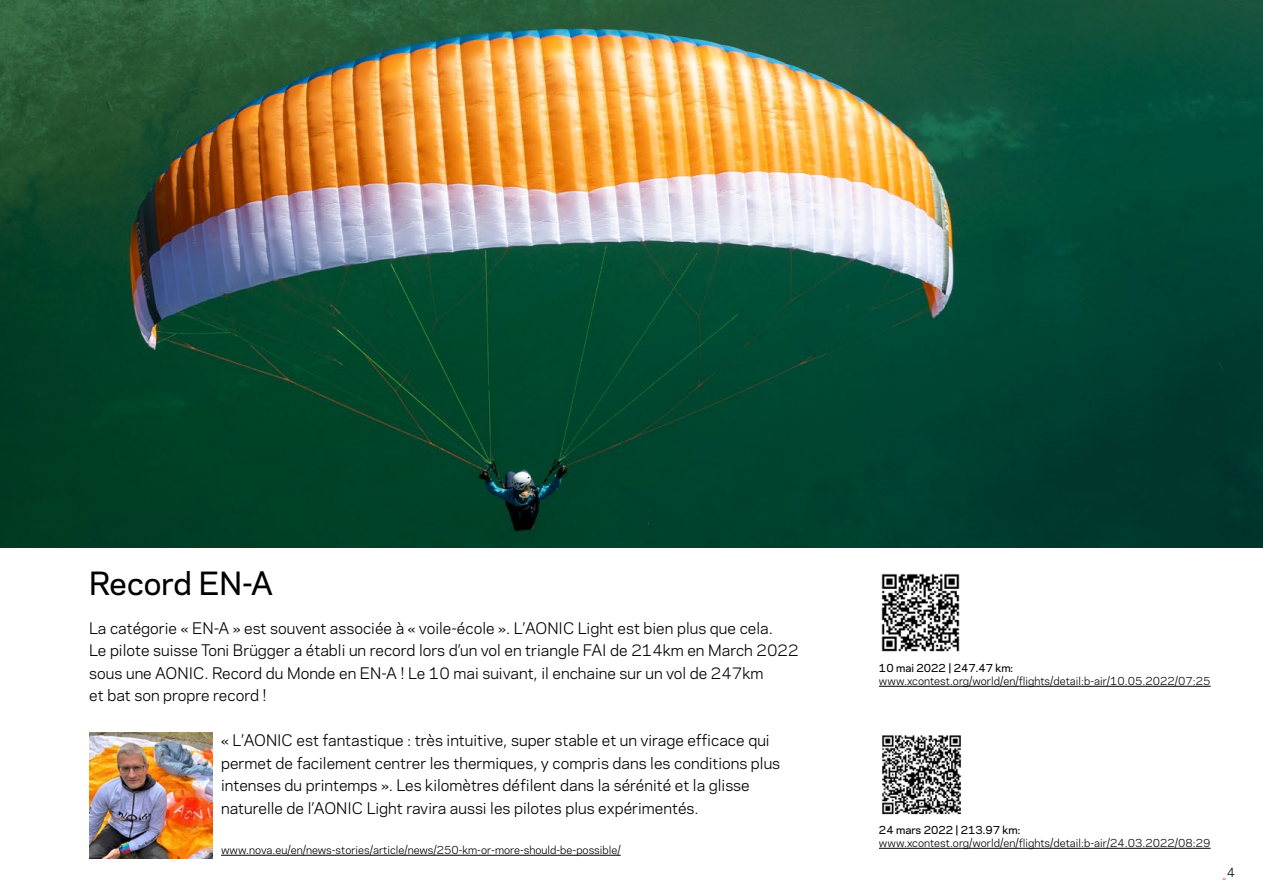
<style>
.page{position:relative;width:1263px;height:893px;background:#fff}
.page>*{position:absolute;margin:0;border:0;box-sizing:border-box;transform-origin:0 0}
.t1{font:500 30px "Galaxie Polaris";color:#000}
.t2{font:15px/22.5px "Galaxie Polaris";color:#000}
.t3{font:12px "Galaxie Polaris";color:#e5231d}
.t4{font:10.5px "Galaxie Polaris";color:#000}
.t5{font:500 10.5px "Galaxie Polaris";color:#000}
.s1{color:#000}
</style>
<div class="page">
<img style="left:0;top:0;width:1263px;height:547px">
<hr style="left:221px;top:855px;width:400px;height:1px;background:#000">
<img style="left:881px;top:573px;width:79px;height:79px">
<img style="left:882px;top:735px;width:79px;height:80px">
<hr style="left:879px;top:686px;width:331px;height:1px;background:#000">
<hr style="left:879px;top:848px;width:331px;height:1px;background:#000">
<img style="left:89px;top:733px;width:124px;height:126px">
<h1 class="t1" style="left:89px;top:561px;width:185px">Record EN-A</h1>
<p class="t2" style="left:89px;top:616px;width:711px">La catégorie « EN-A » est souvent associée à « voile-école ». L’AONIC Light est bien plus que cela.<br>Le pilote suisse Toni Brügger a établi un record lors d’un vol en triangle FAI de 214km en March 2022 sous une AONIC. Record du Monde en EN-A ! Le 10 mai suivant, il enchaine sur un vol de 247km<br>et bat son propre record !</p>
<p class="t2" style="left:221px;top:728px;width:561px">« L’AONIC est fantastique : très intuitive, super stable et un virage efficace qui permet de facilement centrer les thermiques, y compris dans les conditions plus intenses du printemps ». Les kilomètres défilent dans la sérénité et la glisse naturelle de l’AONIC Light ravira aussi les pilotes plus expérimentés.</p>
<p class="t4" style="left:221px;top:842px;width:401px">www.nova.eu/en/news-stories/article/news/250-km-or-more-should-be-possible/</p>
<p class="t5" style="left:879px;top:660px;width:136px">10 mai 2022 | 247.47 km:</p>
<p class="t4" style="left:879px;top:673px;width:333px">www.xcontest.org/world/en/flights/detail:b-air/10.05.2022/07:25</p>
<p class="t5" style="left:879px;top:822px;width:143px">24 mars 2022 | 213.97 km:</p>
<p class="t4" style="left:879px;top:835px;width:333px">www.xcontest.org/world/en/flights/detail:b-air/24.03.2022/08:29</p>
<p class="t3" style="left:1222px;top:863px;width:14px">_<span class="s1">4</span></p>
</div>
